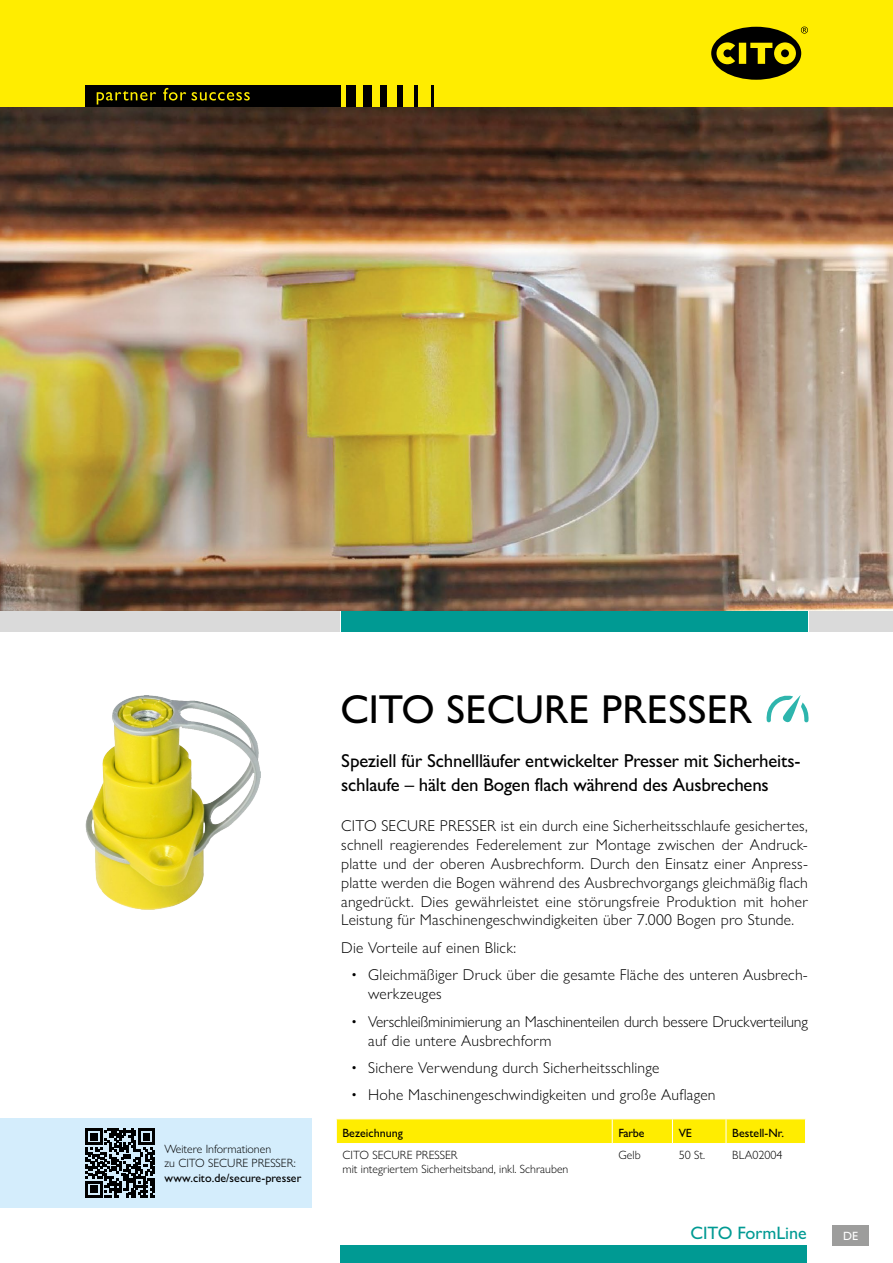
<style>
.page{position:relative;width:893px;height:1263px;background:#fff}
.page>*{position:absolute;margin:0;border:0;box-sizing:border-box;transform-origin:0 0}
.t1{font:500 40.5px "Gill Sans Nova";color:#000}
.t2{font:500 18.75px/24px "Gill Sans Nova";letter-spacing:-.01em;color:#000}
.t3{font:500 18px "Gill Sans Nova";color:#009a93}
.t4{font:300 15.75px/18.9px "Gill Sans Nova";letter-spacing:.015em;color:#000;text-align:justify}
.t5{font:300 15.75px/18.9px "Gill Sans Nova";letter-spacing:-.01em;color:#000}
.t6{font:300 12px/14.4px "Gill Sans Nova";color:#000}
.t7{font:500 12px "Gill Sans Nova";color:#000}
.t8{font:500 12px "Gill Sans Nova";color:#fff}
</style>
<div class="page">
<div style="left:0;top:0;width:893px;height:106px;background:#ffed00"></div>
<div style="left:85px;top:85px;width:256px;height:21px;background:#000"></div>
<div style="left:346px;top:85px;width:10px;height:21px;background:#000"></div>
<div style="left:380px;top:85px;width:7px;height:21px;background:#000"></div>
<div style="left:397px;top:85px;width:6px;height:21px;background:#000"></div>
<hr style="left:414px;top:85px;width:4px;height:21px;background:#000">
<hr style="left:431px;top:85px;width:2px;height:21px;background:#000">
<div style="left:363px;top:85px;width:9px;height:21px;background:#000"></div>
<svg style="left:97px;top:91px;width:59px;height:14px"></svg>
<svg style="left:163px;top:88px;width:23px;height:13px"></svg>
<svg style="left:192px;top:92px;width:58px;height:9px"></svg>
<svg style="left:711px;top:27px;width:97px;height:53px"></svg>
<div style="left:832px;top:1225px;width:37px;height:20px;background:#9d9d9c"></div>
<div style="left:340px;top:1245px;width:467px;height:18px;background:#009a93"></div>
<div style="left:0;top:611px;width:340px;height:20px;background:#dadada"></div>
<div style="left:341px;top:611px;width:467px;height:20px;background:#009a93"></div>
<div style="left:809px;top:611px;width:84px;height:20px;background:#dadada"></div>
<img style="left:0;top:108px;width:893px;height:502px">
<img style="left:85px;top:695px;width:176px;height:214px">
<svg style="left:766px;top:695px;width:43px;height:28px"></svg>
<div style="left:0;top:1118px;width:312px;height:90px;background:#d4edfc"></div>
<svg style="left:86px;top:1128px;width:69px;height:69px"></svg>
<div style="left:336px;top:1119px;width:470px;height:24px;background:#ffed00"></div>
<p class="t6" style="left:164px;top:1141px;width:133px">Weitere Informationen<br>zu CITO SECURE PRESSER:</p>
<p class="t7" style="left:164px;top:1170px;width:138px">www.cito.de/secure-presser</p>
<h1 class="t1" style="left:340px;top:684px;width:413px">CITO SECURE PRESSER</h1>
<p class="t2" style="left:341px;top:748px;width:461px">Speziell für Schnellläufer entwickelter Presser mit Sicherheits&shy;schlaufe – hält den Bogen flach während des Ausbrechens</p>
<p class="t4" style="left:341px;top:816px;width:468px">CITO SECURE PRESSER ist ein durch eine Sicherheitsschlaufe gesichertes, schnell reagierendes Federelement zur Montage zwischen der Andruck&shy;platte und der oberen Ausbrechform. Durch den Einsatz einer Anpress&shy;platte werden die Bogen während des Ausbrechvorgangs gleichmäßig flach angedrückt. Dies gewährleistet eine störungsfreie Produktion mit hoher Leistung für Maschinengeschwindigkeiten über 7.000 Bogen pro Stunde.</p>
<p class="t4" style="left:341px;top:938px;width:176px">Die Vorteile auf einen Blick:</p>
<p class="t4" style="left:368px;top:965px;width:441px;text-indent:-17px">• Gleichmäßiger Druck über die gesamte Fläche des unteren Ausbrech&shy;werkzeuges</p>
<p class="t5" style="left:368px;top:1012px;width:441px;text-indent:-17px">• Verschleißminimierung an Maschinenteilen durch bessere Druckverteilung auf die untere Ausbrechform</p>
<p class="t4" style="left:351px;top:1058px;width:310px">• Sichere Verwendung durch Sicherheitsschlinge</p>
<p class="t4" style="left:351px;top:1085px;width:366px">• Hohe Maschinengeschwindigkeiten und große Auflagen</p>
<p class="t7" style="left:343px;top:1126px;width:62px">Bezeichnung</p>
<p class="t7" style="left:618px;top:1126px;width:27px">Farbe</p>
<p class="t7" style="left:679px;top:1126px;width:15px">VE</p>
<p class="t7" style="left:732px;top:1126px;width:53px">Bestell-Nr.</p>
<p class="t6" style="left:343px;top:1147px;width:227px">CITO SECURE PRESSER<br>mit integriertem Sicherheitsband, inkl. Schrauben</p>
<p class="t6" style="left:618px;top:1147px;width:24px">Gelb</p>
<p class="t6" style="left:679px;top:1147px;width:28px">50 St.</p>
<p class="t6" style="left:732px;top:1147px;width:52px">BLA02004</p>
<p class="t3" style="left:690px;top:1221px;width:118px">CITO FormLine</p>
<p class="t8" style="left:843px;top:1229px;width:17px">DE</p>
</div>
